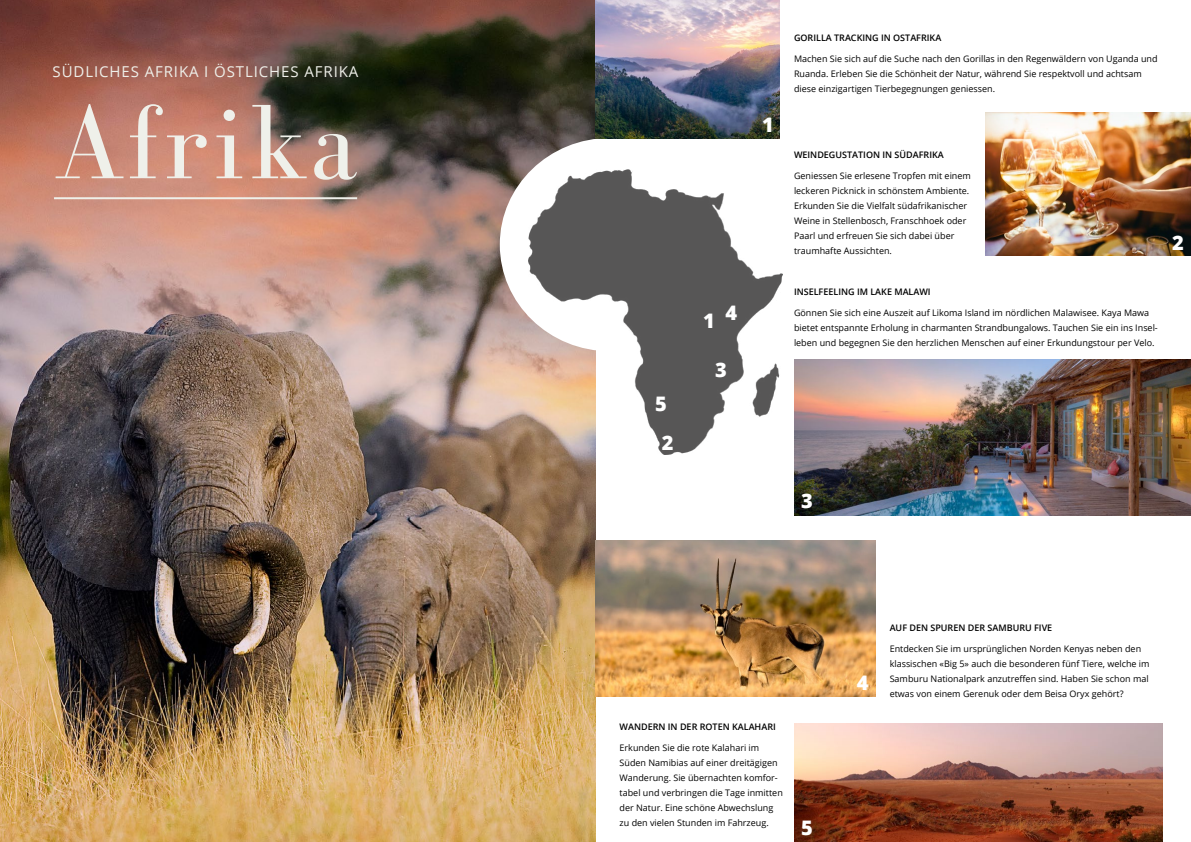
<style>
.page{position:relative;width:1191px;height:842px;background:#fff}
.page>*{position:absolute;margin:0;border:0;box-sizing:border-box;transform-origin:0 0}
.t1{font:109px "Bodoni FLF";letter-spacing:.02em;color:#eff0ea}
.t2{font:800 20px "Open Sans";color:#fff}
.t3{font:15px "Open Sans";letter-spacing:.06em;color:#eff0ea}
.t4{font:9px/15px "Open Sans";color:#000}
.t5{font:600 9px "Open Sans";color:#000}
</style>
<div class="page">
<img style="left:0;top:0;width:595px;height:842px">
<hr style="left:54px;top:197px;width:303px;height:2px;background:#eff0ea">
<div style="left:500px;top:138px;width:220px;height:213px;background:#fff;border-radius:50%"></div>
<img style="left:528px;top:170px;width:254px;height:285px">
<img style="left:595px;top:0;width:185px;height:138px">
<img style="left:985px;top:112px;width:206px;height:143px">
<img style="left:794px;top:723px;width:368px;height:119px">
<img style="left:595px;top:541px;width:280px;height:156px">
<img style="left:794px;top:359px;width:397px;height:156px">
<h3 class="t3" style="left:53px;top:61px;width:307px">SÜDLICHES AFRIKA I ÖSTLICHES AFRIKA</h3>
<h1 class="t1" style="left:53px;top:83px;width:306px">Afrika</h1>
<h2 class="t2" style="left:655px;top:389px;width:13px">5</h2>
<h2 class="t2" style="left:662px;top:427px;width:13px">2</h2>
<h2 class="t2" style="left:703px;top:305px;width:13px">1</h2>
<h2 class="t2" style="left:725px;top:298px;width:13px">4</h2>
<h2 class="t2" style="left:715px;top:354px;width:13px">3</h2>
<h2 class="t2" style="left:762px;top:109px;width:13px">1</h2>
<p class="t5" style="left:794px;top:31px;width:149px">GORILLA TRACKING IN OSTAFRIKA</p>
<p class="t4" style="left:794px;top:51px;width:365px">Machen Sie sich auf die Suche nach den Gorillas in den Regenwäldern von Uganda und<br>Ruanda. Erleben Sie die Schönheit der Natur, während Sie respektvoll und achtsam diese einzigartigen Tierbegegnungen geniessen.</p>
<p class="t5" style="left:794px;top:148px;width:151px">WEINDEGUSTATION IN SÜDAFRIKA</p>
<p class="t4" style="left:794px;top:168px;width:178px">Geniessen Sie erlesene Tropfen mit einem leckeren Picknick in schönstem Ambiente.<br>Erkunden Sie die Vielfalt südafrikanischer Weine in Stellenbosch, Franschhoek oder Paarl und erfreuen Sie sich dabei über traumhafte Aussichten.</p>
<p class="t5" style="left:794px;top:286px;width:138px">INSELFEELING IM LAKE MALAWI</p>
<p class="t4" style="left:794px;top:305px;width:365px">Gönnen Sie sich eine Auszeit auf Likoma Island im nördlichen Malawisee. Kaya Mawa bietet entspannte Erholung in charmanten Strandbungalows. Tauchen Sie ein ins Insel&shy;leben und begegnen Sie den herzlichen Menschen auf einer Erkundungstour per Velo.</p>
<h2 class="t2" style="left:1172px;top:227px;width:13px">2</h2>
<h2 class="t2" style="left:801px;top:485px;width:13px">3</h2>
<p class="t5" style="left:619px;top:720px;width:158px">WANDERN IN DER ROTEN KALAHARI</p>
<p class="t4" style="left:619px;top:740px;width:165px">Erkunden Sie die rote Kalahari im Süden Namibias auf einer dreitägigen Wanderung. Sie übernachten komfor&shy;tabel und verbringen die Tage inmitten der Natur. Eine schöne Abwechslung zu den vielen Stunden im Fahrzeug.</p>
<h2 class="t2" style="left:801px;top:812px;width:13px">5</h2>
<h2 class="t2" style="left:856px;top:667px;width:13px">4</h2>
<p class="t5" style="left:889px;top:621px;width:164px">AUF DEN SPUREN DER SAMBURU FIVE</p>
<p class="t4" style="left:889px;top:641px;width:261px">Entdecken Sie im ursprünglichen Norden Kenyas neben den klassischen «Big 5» auch die besonderen fünf Tiere, welche im Samburu Nationalpark anzutreffen sind. Haben Sie schon mal etwas von einem Gerenuk oder dem Beisa Oryx gehört?</p>
</div>
